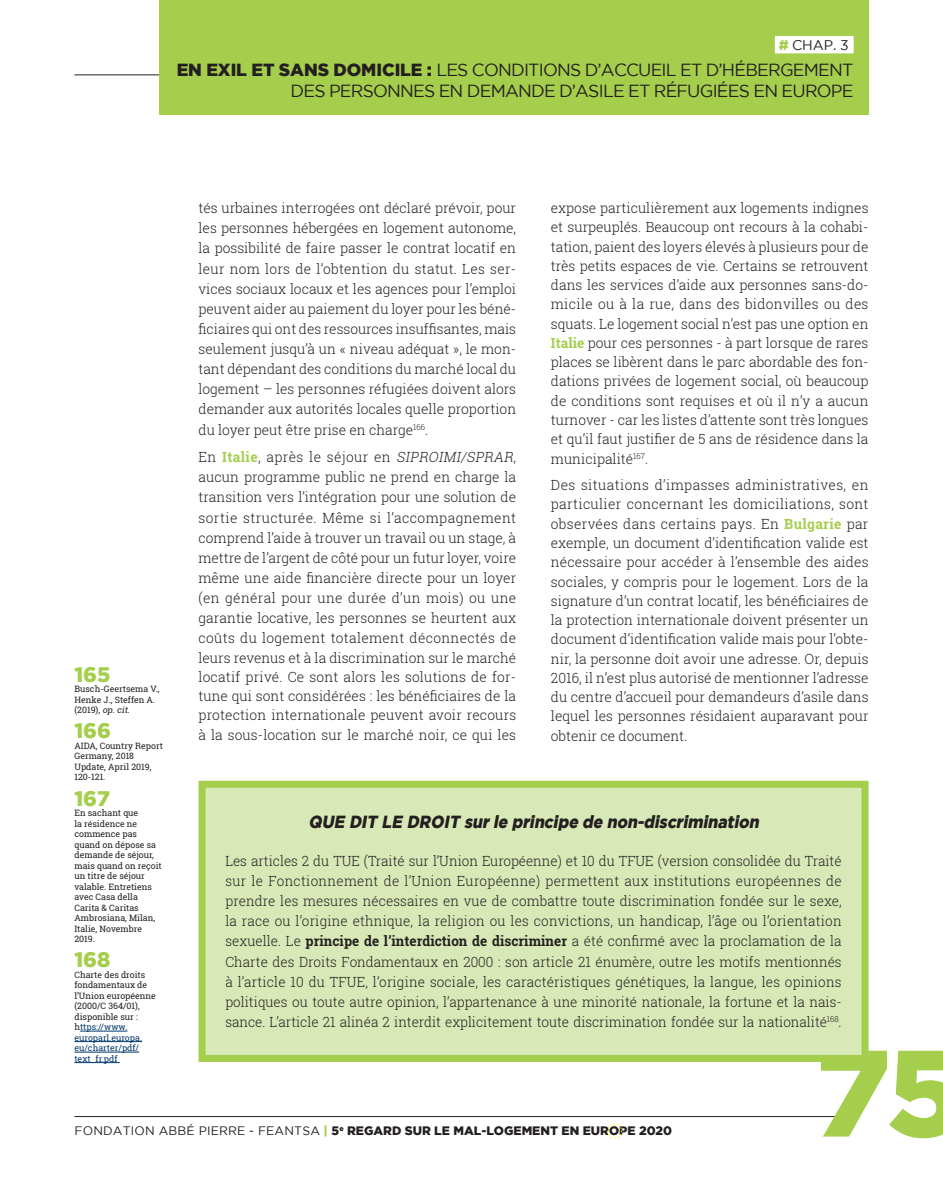
<style>
.page{position:relative;width:943px;height:1191px;background:#fff}
.page>*{position:absolute;margin:0;border:0;box-sizing:border-box;transform-origin:0 0}
.t1{font:900 122.5px "Gotham";color:#a4ce4c}
.t2{font:900 21px "Gotham";color:#a4ce4c}
.t3{font:17.5px/21px "Gotham";letter-spacing:-.045em;color:#231f20;text-align:right}
.t4{font:italic 900 17.5px "Gotham";color:#231f20;scale:.9 1}
.t5{font:300 14px/19.2px "Roboto Slab";color:#231f20;text-align:justify}
.t6{font:300 14px/20.1px "Roboto Slab";color:#231f20;text-align:justify;scale:.96 1}
.t7{font:14px "Gotham";color:#231f20}
.t8{font:900 12.25px "Gotham";color:#231f20}
.t9{font:8.75px/10.5px "Roboto Slab";color:#231f20}
.s1{font-weight:900;color:#a4ce4c}
.s2{font-weight:900}
.s3{font-weight:700;color:#a4ce4c}
.s4{font-style:italic}
.s5{color:#00376b}
.s6{font-weight:700}
.s7{font-weight:400}
.s8{color:#a4ce4c}
</style>
<div class="page">
<hr style="left:74px;top:1116px;width:774px;height:1px;background:#231f20">
<svg style="left:607px;top:1123px;width:15px;height:16px"></svg>
<hr style="left:74px;top:74px;width:550px;height:1px;background:#231f20">
<div style="left:159px;top:0;width:709px;height:114px;background:#a4ce4c"></div>
<div style="left:774px;top:36px;width:79px;height:17px;background:#fff"></div>
<hr style="left:80px;top:1030px;width:47px;height:1px;background:#00376b">
<hr style="left:74px;top:1041px;width:68px;height:1px;background:#00376b">
<hr style="left:74px;top:1051px;width:65px;height:1px;background:#00376b">
<hr style="left:74px;top:1062px;width:46px;height:1px;background:#00376b">
<div style="left:202px;top:784px;width:663px;height:274px;background:#d8e8b6"></div>
<div style="left:198px;top:780px;width:670px;height:282px;border:7px solid #a4ce4c"></div>
<p class="t7" style="left:778px;top:37px;width:71px"><span class="s1">#</span> CHAP. 3</p>
<p class="t3" style="left:177px;top:59px;width:678px"><span class="s2">EN EXIL ET SANS DOMICILE :</span> LES CONDITIONS D’ACCUEIL ET D’HÉBERGEMENT<br>DES PERSONNES EN DEMANDE D’ASILE ET RÉFUGIÉES EN EUROPE</p>
<p class="t5" style="left:198px;top:198px;width:319px;line-height:20.1px">tés urbaines interrogées ont déclaré prévoir, pour les personnes hébergées en logement autonome, la possibilité de faire passer le contrat locatif en leur nom lors de l’obtention du statut. Les ser&shy;vices sociaux locaux et les agences pour l’emploi peuvent aider au paiement du loyer pour les béné&shy;ficiaires qui ont des ressources insuffisantes, mais seulement jusqu’à un « niveau adéquat », le mon&shy;tant dépendant des conditions du marché local du logement – les personnes réfugiées doivent alors demander aux autorités locales quelle proportion du loyer peut être prise en charge<sup>166</sup>.</p>
<p class="t5" style="left:198px;top:447px;width:319px;line-height:19.8px">En <span class="s3">Italie</span>, après le séjour en <span class="s4">SIPROIMI/SPRAR</span>, aucun programme public ne prend en charge la transition vers l’intégration pour une solution de sortie structurée. Même si l’accompagnement comprend l’aide à trouver un travail ou un stage, à mettre de l’argent de côté pour un futur loyer, voire même une aide financière directe pour un loyer (en général pour une durée d’un mois) ou une garantie locative, les personnes se heurtent aux coûts du logement totalement déconnectés de leurs revenus et à la discrimination sur le marché locatif privé. Ce sont alors les solutions de for&shy;tune qui sont considérées : les bénéficiaires de la protection internationale peuvent avoir recours à la sous-location sur le marché noir, ce qui les</p>
<p class="t5" style="left:551px;top:198px;width:319px">expose particulièrement aux logements indignes et surpeuplés. Beaucoup ont recours à la cohabi&shy;tation, paient des loyers élevés à plusieurs pour de très petits espaces de vie. Certains se retrouvent dans les services d’aide aux personnes sans-do&shy;micile ou à la rue, dans des bidonvilles ou des squats. Le logement social n’est pas une option en <span class="s3">Italie</span> pour ces personnes - à part lorsque de rares places se libèrent dans le parc abordable des fon&shy;dations privées de logement social, où beaucoup de conditions sont requises et où il n’y a aucun turnover - car les listes d’attente sont très longues et qu’il faut justifier de 5 ans de résidence dans la municipalité<sup>167</sup>.</p>
<p class="t5" style="left:551px;top:475px;width:319px">Des situations d’impasses administratives, en particulier concernant les domiciliations, sont observées dans certains pays. En <span class="s3">Bulgarie</span> par exemple, un document d’identification valide est nécessaire pour accéder à l’ensemble des aides sociales, y compris pour le logement. Lors de la signature d’un contrat locatif, les bénéficiaires de la protection internationale doivent présenter un document d’identification valide mais pour l’obte&shy;nir, la personne doit avoir une adresse. Or, depuis 2016, il n’est plus autorisé de mentionner l’adresse du centre d’accueil pour demandeurs d’asile dans lequel les personnes résidaient auparavant pour obtenir ce document.</p>
<h2 class="t2" style="left:74px;top:662px;width:37px">165</h2>
<p class="t9" style="left:74px;top:683px;width:87px">Busch-Geertsema V.,<br>Henke J., Steffen A. (2019), <span class="s4">op.cit.</span></p>
<h2 class="t2" style="left:74px;top:719px;width:38px">166</h2>
<p class="t9" style="left:74px;top:740px;width:90px">AIDA, Country Report<br>Germany, 2018<br>Update, April 2019,<br>120-121.</p>
<h2 class="t2" style="left:74px;top:786px;width:37px">167</h2>
<p class="t9" style="left:74px;top:807px;width:89px">En sachant que<br>la résidence ne commence pas quand on dépose sa demande de séjour, mais quand on reçoit un titre de séjour valable. Entretiens avec Casa della<br>Carita &amp; Caritas<br>Ambrosiana, Milan,<br>Italie, Novembre<br>2019.</p>
<h2 class="t2" style="left:74px;top:948px;width:37px">168</h2>
<p class="t9" style="left:74px;top:969px;width:83px">Charte des droits fondamentaux de l’Union européenne (2000/C 364/01), disponible sur : h<span class="s5">ttps://www. europarl.europa. eu/charter/pdf/ text_fr.pdf</span></p>
<p class="t4" style="left:308px;top:812px;width:505px">QUE DIT LE DROIT sur le principe de non-discrimination</p>
<p class="t6" style="left:225px;top:850px;width:643px">Les articles 2 du TUE (Traité sur l’Union Européenne) et 10 du TFUE (version consolidée du Traité sur le Fonctionnement de l’Union Européenne) permettent aux institutions européennes de prendre les mesures nécessaires en vue de combattre toute discrimination fondée sur le sexe, la race ou l’origine ethnique, la religion ou les convictions, un handicap, l’âge ou l’orientation sexuelle. Le <span class="s6">principe de l’interdiction de discriminer</span> a été confirmé avec la proclamation de la Charte des Droits Fondamentaux en 2000 : son article 21 énumère, outre les motifs mentionnés à l’article 10 du TFUE, l’origine sociale, les caractéristiques génétiques, la langue, les opinions politiques ou toute autre opinion, l’appartenance à une minorité nationale, la fortune et la nais&shy;sance. L’article 21 alinéa 2 interdit explicitement toute discrimination fondée sur la nationalité<sup>168</sup>.</p>
<h1 class="t1" style="left:815px;top:1022px;width:150px">75</h1>
<p class="t8" style="left:74px;top:1124px;width:599px"><span class="s7">FONDATION ABBÉ PIERRE - FEANTSA</span> <span class="s8">|</span> 5<sup>e</sup> REGARD SUR LE MAL-LOGEMENT EN EUROPE 2020</p>
</div>
